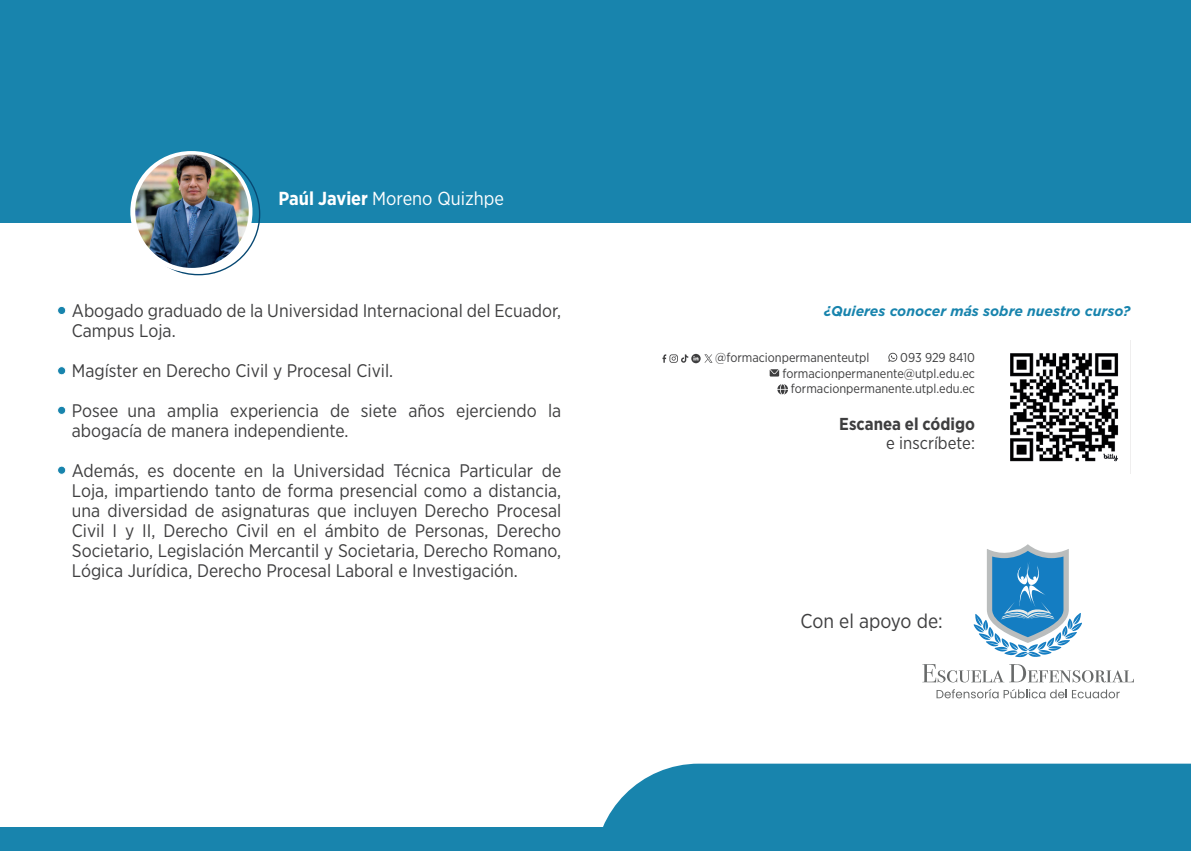
<style>
.page{position:relative;width:1191px;height:851px;background:#fff}
.page>*{position:absolute;margin:0;border:0;box-sizing:border-box;transform-origin:0 0}
.t1{font:20px "Gotham Narrow";color:#3e3e3f}
.t2{font:18.8px "Gotham Narrow";color:#fff}
.t3{font:18.2px/20px "Gotham Narrow";color:#3e3e3f}
.t4{font:700 17.2px "Gotham Narrow";color:#3e3e3f}
.t5{font:17.2px "Gotham Narrow";color:#3e3e3f}
.t6{font:italic 700 14.2px "Gotham";color:#1884ad}
.t7{font:12.8px/15.6px "Gotham Narrow";color:#3e3e3f;text-align:right}
.s1{font-weight:700}
</style>
<div class="page">
<div style="left:603px;top:763px;width:588px;height:87px;background:#1884ad"></div>
<div style="left:0;top:827px;width:605px;height:23px;background:#1884ad"></div>
<svg style="left:57px;top:306px;width:9px;height:8px"></svg>
<svg style="left:57px;top:366px;width:9px;height:9px"></svg>
<svg style="left:57px;top:406px;width:9px;height:9px"></svg>
<svg style="left:57px;top:466px;width:9px;height:8px"></svg>
<div style="left:0;top:0;width:1191px;height:223px;background:#1884ad"></div>
<div style="left:130px;top:151px;width:122px;height:121px;background:#fff;border-radius:61px"></div>
<img style="left:135px;top:154px;width:114px;height:114px;border-radius:57px">
<svg style="left:777px;top:384px;width:11px;height:10px"></svg>
<svg style="left:888px;top:353px;width:9px;height:9px"></svg>
<svg style="left:662px;top:354px;width:50px;height:9px"></svg>
<svg style="left:769px;top:369px;width:10px;height:7px"></svg>
<img style="left:1010px;top:353px;width:109px;height:109px">
<svg style="left:936px;top:689px;width:183px;height:9px"></svg>
<svg style="left:922px;top:664px;width:211px;height:18px"></svg>
<svg style="left:973px;top:544px;width:109px;height:113px"></svg>
<p class="t2" style="left:278px;top:187px;width:227px"><span class="s1">Paúl Javier</span> Moreno Quizhpe</p>
<p class="t3" style="left:72px;top:300px;width:491px">Abogado graduado de la Universidad Internacional del Ecuador,<br>Campus Loja.</p>
<p class="t3" style="left:72px;top:350px;width:491px;line-height:40px">Magíster en Derecho Civil y Procesal Civil.<br>Posee una amplia experiencia de siete años ejerciendo la</p>
<p class="t3" style="left:72px;top:410px;width:491px;line-height:40px">abogacía de manera independiente.<br>Además, es docente en la Universidad Técnica Particular de</p>
<p class="t3" style="left:72px;top:480px;width:491px;text-align:justify">Loja, impartiendo tanto de forma presencial como a distancia, una diversidad de asignaturas que incluyen Derecho Procesal Civil I y II, Derecho Civil en el ámbito de Personas, Derecho Societario, Legislación Mercantil y Societaria, Derecho Romano, Lógica Jurídica, Derecho Procesal Laboral e Investigación.</p>
<p class="t6" style="left:823px;top:301px;width:308px">¿Quieres conocer más sobre nuestro curso?</p>
<p class="t7" style="left:715px;top:349px;width:155px">@formacionpermanenteutpl</p>
<p class="t7" style="left:782px;top:349px;width:194px">093 929 8410 formacionpermanente@utpl.edu.ec</p>
<p class="t4" style="left:839px;top:412px;width:137px">Escanea el código</p>
<p class="t5" style="left:886px;top:432px;width:90px">e inscríbete:</p>
<p class="t7" style="left:791px;top:380px;width:185px">formacionpermanente.utpl.edu.ec</p>
<p class="t1" style="left:800px;top:608px;width:144px">Con el apoyo de:</p>
</div>
